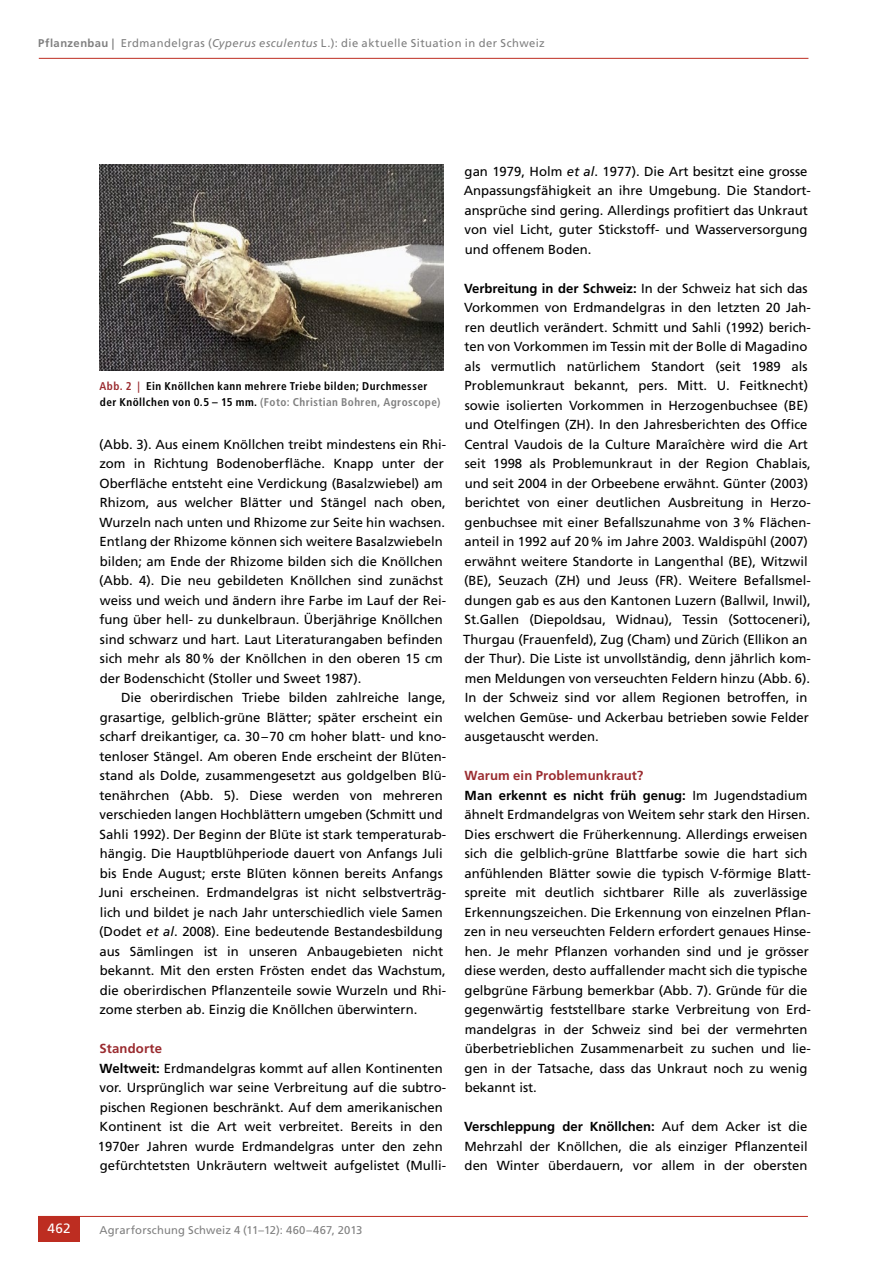
<style>
.page{position:relative;width:893px;height:1263px;background:#fff}
.page>*{position:absolute;margin:0;border:0;box-sizing:border-box;transform-origin:0 0}
.t1{font:13.5px "Frutiger LT Std";color:#fff}
.t2{font:13.2px/19.5px "Frutiger LT Std";color:#000}
.t3{font:700 condensed 11.25px/16.5px "Frutiger LT Std";letter-spacing:.04em;color:#000}
.t4{font:11.25px "Frutiger LT Std";letter-spacing:.035em;color:#808080}
.t5{font:11.25px "Frutiger LT Std";letter-spacing:.015em;color:#808080}
.s1{font-weight:700}
.s2{font-style:italic}
.s3{color:#9a2b2f}
.s4{color:#808080}
.s5{font-weight:700;color:#9a2b2f}
</style>
<div class="page">
<hr style="left:39px;top:58px;width:769px;height:1px;background:#bd2d21">
<hr style="left:38px;top:1216px;width:770px;height:1px;background:#bd2d21">
<div style="left:38px;top:1216px;width:42px;height:26px;background:#bd2d21"></div>
<img style="left:99px;top:165px;width:344px;height:205px">
<p class="t4" style="left:38px;top:36px;width:508px"><span class="s1">Pflanzenbau |</span> Erdmandelgras (<span class="s2">Cyperus esculentus</span> L.): die aktuelle Situation in der Schweiz</p>
<p class="t3" style="left:99px;top:378px;width:342px"><span class="s3">Abb. 2 |</span> Ein Knöllchen kann mehrere Triebe bilden; Durchmesser der Knöllchen von 0.5 – 15 mm. <span class="s4">(Foto: Christian Bohren, Agroscope)</span></p>
<p class="t2" style="left:99px;top:434px;width:348px">(Abb. 3). Aus einem Knöllchen treibt mindestens ein Rhi&shy;zom in Richtung Bodenoberfläche. Knapp unter der Oberfläche entsteht eine Verdickung (Basalzwiebel) am Rhizom, aus welcher Blätter und Stängel nach oben, Wurzeln nach unten und Rhizome zur Seite hin wachsen.<br>Entlang der Rhizome können sich weitere Basalzwiebeln bilden; am Ende der Rhizome bilden sich die Knöllchen (Abb. 4). Die neu gebildeten Knöllchen sind zunächst weiss und weich und ändern ihre Farbe im Lauf der Rei&shy;fung über hell- zu dunkelbraun. Überjährige Knöllchen sind schwarz und hart. Laut Literaturangaben befinden sich mehr als 80% der Knöllchen in den oberen 15 cm der Bodenschicht (Stoller und Sweet 1987).</p>
<p class="t2" style="left:99px;top:688px;width:349px;text-indent:22px">Die oberirdischen Triebe bilden zahlreiche lange, grasartige, gelblich-grüne Blätter; später erscheint ein scharf dreikantiger, ca. 30–70 cm hoher blatt- und kno&shy;tenloser Stängel. Am oberen Ende erscheint der Blüten&shy;stand als Dolde, zusammengesetzt aus goldgelben Blü&shy;tenährchen (Abb. 5). Diese werden von mehreren verschieden langen Hochblättern umgeben (Schmitt und Sahli 1992). Der Beginn der Blüte ist stark temperaturab&shy;hängig. Die Hauptblühperiode dauert von Anfangs Juli bis Ende August; erste Blüten können bereits Anfangs Juni erscheinen. Erdmandelgras ist nicht selbstverträg&shy;lich und bildet je nach Jahr unterschiedlich viele Samen (Dodet <span class="s2">et al</span>. 2008). Eine bedeutende Bestandesbildung aus Sämlingen ist in unseren Anbaugebieten nicht bekannt. Mit den ersten Frösten endet das Wachstum, die oberirdischen Pflanzenteile sowie Wurzeln und Rhi&shy;zome sterben ab. Einzig die Knöllchen überwintern.</p>
<p class="t2" style="left:98px;top:1039px;width:350px"><span class="s5">Standorte<br></span><span class="s1">Weltweit:</span> Erdmandelgras kommt auf allen Kontinenten vor. Ursprünglich war seine Verbreitung auf die subtro&shy;pischen Regionen beschränkt. Auf dem amerikanischen Kontinent ist die Art weit verbreitet. Bereits in den 1970er Jahren wurde Erdmandelgras unter den zehn gefürchtetsten Unkräutern weltweit aufgelistet (Mulli-</p>
<p class="t2" style="left:464px;top:161px;width:348px">gan 1979, Holm <span class="s2">et al</span>. 1977). Die Art besitzt eine grosse Anpassungsfähigkeit an ihre Umgebung. Die Standort&shy;ansprüche sind gering. Allerdings profitiert das Unkraut von viel Licht, guter Stickstoff- und Wasserversorgung und offenem Boden.</p>
<p class="t2" style="left:463px;top:278px;width:349px"><span class="s1">Verbreitung in der Schweiz:</span> In der Schweiz hat sich das Vorkommen von Erdmandelgras in den letzten 20 Jah&shy;ren deutlich verändert. Schmitt und Sahli (1992) berich&shy;ten von Vorkommen im Tessin mit der Bolle di Magadino als vermutlich natürlichem Standort (seit 1989 als Problemunkraut bekannt, pers. Mitt. U. Feitknecht) sowie isolierten Vorkommen in Herzogenbuchsee (BE) und Otelfingen (ZH). In den Jahresberichten des Office Central Vaudois de la Culture Maraîchère wird die Art seit 1998 als Problemunkraut in der Region Chablais, und seit 2004 in der Orbeebene erwähnt. Günter (2003) berichtet von einer deutlichen Ausbreitung in Herzo&shy;genbuchsee mit einer Befallszunahme von 3% Flächen&shy;anteil in 1992 auf 20% im Jahre 2003. Waldispühl (2007) erwähnt weitere Standorte in Langenthal (BE), Witzwil (BE), Seuzach (ZH) und Jeuss (FR). Weitere Befallsmel&shy;dungen gab es aus den Kantonen Luzern (Ballwil, Inwil), St.Gallen (Diepoldsau, Widnau), Tessin (Sottoceneri), Thurgau (Frauenfeld), Zug (Cham) und Zürich (Ellikon an der Thur). Die Liste ist unvollständig, denn jährlich kom&shy;men Meldungen von verseuchten Feldern hinzu (Abb. 6).<br>In der Schweiz sind vor allem Regionen betroffen, in welchen Gemüse- und Ackerbau betrieben sowie Felder ausgetauscht werden.</p>
<p class="t2" style="left:464px;top:766px;width:348px"><span class="s5">Warum ein Problemunkraut?<br></span><span class="s1">Man erkennt es nicht früh genug:</span> Im Jugendstadium ähnelt Erdmandelgras von Weitem sehr stark den Hirsen.<br>Dies erschwert die Früherkennung. Allerdings erweisen sich die gelblich-grüne Blattfarbe sowie die hart sich anfühlenden Blätter sowie die typisch V-förmige Blatt&shy;spreite mit deutlich sichtbarer Rille als zuverlässige Erkennungszeichen. Die Erkennung von einzelnen Pflan&shy;zen in neu verseuchten Feldern erfordert genaues Hinse&shy;hen. Je mehr Pflanzen vorhanden sind und je grösser diese werden, desto auffallender macht sich die typische gelbgrüne Färbung bemerkbar (Abb. 7). Gründe für die gegenwärtig feststellbare starke Verbreitung von Erd&shy;mandelgras in der Schweiz sind bei der vermehrten überbetrieblichen Zusammenarbeit zu suchen und lie&shy;gen in der Tatsache, dass das Unkraut noch zu wenig bekannt ist.</p>
<p class="t2" style="left:464px;top:1117px;width:345px;text-align:justify"><span class="s1">Verschleppung der Knöllchen:</span> Auf dem Acker ist die Mehrzahl der Knöllchen, die als einziger Pflanzenteil den Winter überdauern, vor allem in der obersten</p>
<p class="t1" style="left:47px;top:1221px;width:25px">462</p>
<p class="t5" style="left:99px;top:1223px;width:264px">Agrarforschung Schweiz 4 (11–12): 460–467, 2013</p>
</div>
